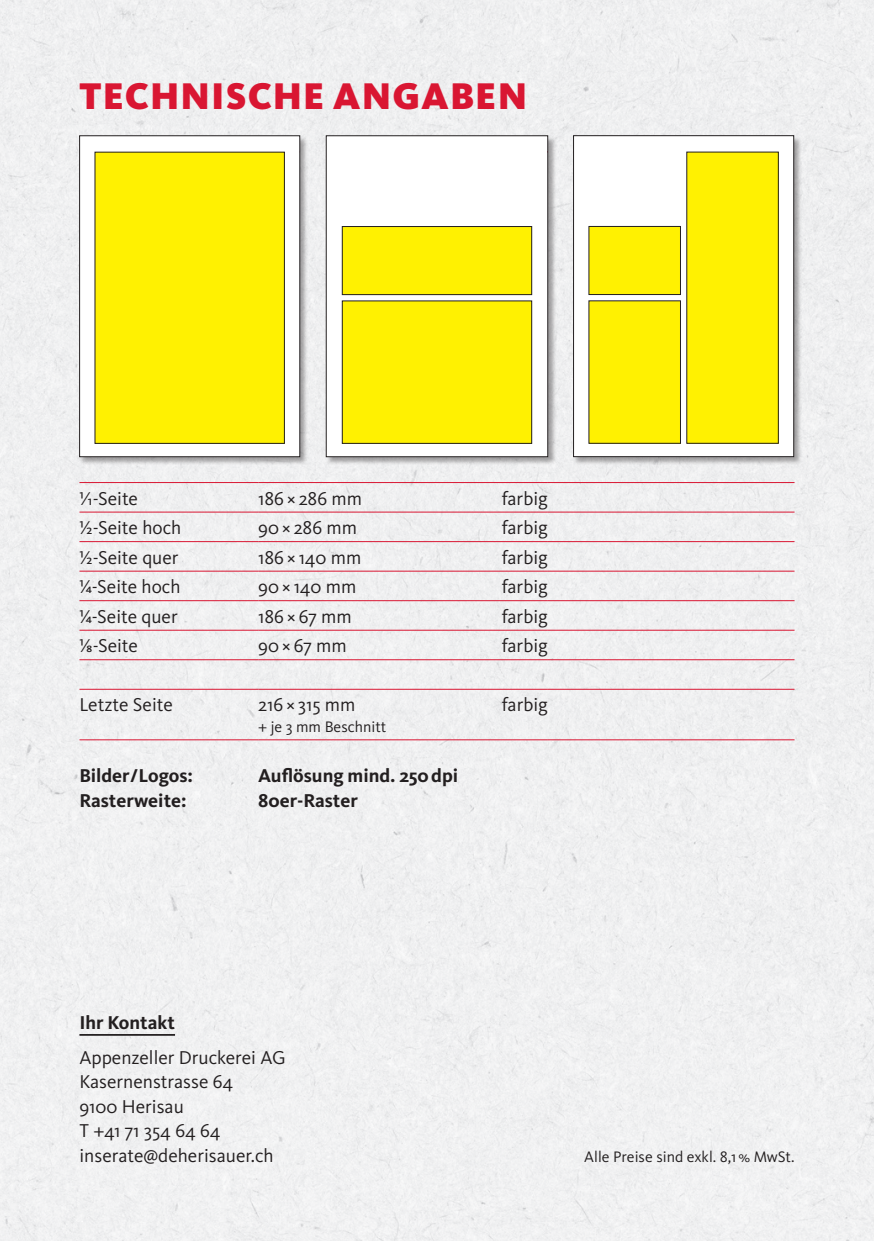
<style>
.page{position:relative;width:874px;height:1241px;background:#fff}
.page>*{position:absolute;margin:0;border:0;box-sizing:border-box;transform-origin:0 0}
.t1{font:900 38.5px "Kievit OT";letter-spacing:.03em;color:#d91632}
.t2{font:19.25px/24.5px "Kievit OT";color:#231f20}
.t3{font:700 19.25px "Kievit OT";color:#231f20}
.t4{font:15.75px "Kievit OT";color:#231f20}
</style>
<div class="page">
<div style="left:0;top:0;width:873px;height:1240px;background:#f0f0f1"></div>
<hr style="left:79px;top:482px;width:179px;height:1px;background:#d91632">
<hr style="left:258px;top:482px;width:179px;height:1px;background:#d91632">
<hr style="left:437px;top:482px;width:110px;height:1px;background:#d91632">
<hr style="left:547px;top:482px;width:247px;height:1px;background:#d91632">
<hr style="left:79px;top:511px;width:179px;height:1px;background:#d91632">
<hr style="left:258px;top:511px;width:179px;height:1px;background:#d91632">
<hr style="left:437px;top:511px;width:110px;height:1px;background:#d91632">
<hr style="left:547px;top:511px;width:247px;height:1px;background:#d91632">
<hr style="left:79px;top:541px;width:179px;height:1px;background:#d91632">
<hr style="left:258px;top:541px;width:179px;height:1px;background:#d91632">
<hr style="left:437px;top:541px;width:110px;height:1px;background:#d91632">
<hr style="left:547px;top:541px;width:247px;height:1px;background:#d91632">
<hr style="left:79px;top:570px;width:179px;height:1px;background:#d91632">
<hr style="left:258px;top:570px;width:179px;height:1px;background:#d91632">
<hr style="left:437px;top:570px;width:110px;height:1px;background:#d91632">
<hr style="left:547px;top:570px;width:247px;height:1px;background:#d91632">
<hr style="left:79px;top:600px;width:179px;height:1px;background:#d91632">
<hr style="left:258px;top:600px;width:179px;height:1px;background:#d91632">
<hr style="left:437px;top:600px;width:110px;height:1px;background:#d91632">
<hr style="left:547px;top:600px;width:247px;height:1px;background:#d91632">
<hr style="left:79px;top:629px;width:179px;height:1px;background:#d91632">
<hr style="left:258px;top:629px;width:179px;height:1px;background:#d91632">
<hr style="left:437px;top:629px;width:110px;height:1px;background:#d91632">
<hr style="left:547px;top:629px;width:247px;height:1px;background:#d91632">
<hr style="left:79px;top:659px;width:179px;height:1px;background:#d91632">
<hr style="left:258px;top:659px;width:179px;height:1px;background:#d91632">
<hr style="left:437px;top:659px;width:110px;height:1px;background:#d91632">
<hr style="left:547px;top:659px;width:247px;height:1px;background:#d91632">
<hr style="left:79px;top:689px;width:179px;height:1px;background:#d91632">
<hr style="left:258px;top:689px;width:179px;height:1px;background:#d91632">
<hr style="left:437px;top:689px;width:110px;height:1px;background:#d91632">
<hr style="left:547px;top:689px;width:247px;height:1px;background:#d91632">
<hr style="left:79px;top:739px;width:179px;height:1px;background:#d91632">
<hr style="left:258px;top:739px;width:179px;height:1px;background:#d91632">
<hr style="left:437px;top:739px;width:110px;height:1px;background:#d91632">
<hr style="left:547px;top:739px;width:247px;height:1px;background:#d91632">
<hr style="left:79px;top:1033px;width:96px;height:2px;background:#231f20">
<div style="left:79px;top:135px;width:229px;height:330px;background:#231f20;opacity:.4"></div>
<div style="left:80px;top:136px;width:219px;height:320px;background:#fff"></div>
<div style="left:95px;top:152px;width:189px;height:291px;background:#fff101"></div>
<div style="left:79px;top:136px;width:221px;height:321px;border:1px solid #231f20"></div>
<div style="left:326px;top:135px;width:230px;height:330px;background:#231f20;opacity:.4"></div>
<div style="left:326px;top:136px;width:221px;height:320px;background:#fff"></div>
<div style="left:342px;top:301px;width:189px;height:142px;background:#fff101"></div>
<div style="left:342px;top:226px;width:189px;height:68px;background:#fff101"></div>
<div style="left:342px;top:226px;width:189px;height:69px;border:1px solid #231f20"></div>
<div style="left:326px;top:136px;width:221px;height:321px;border:1px solid #231f20"></div>
<div style="left:573px;top:135px;width:228px;height:330px;background:#231f20;opacity:.4"></div>
<div style="left:573px;top:136px;width:220px;height:320px;background:#fff"></div>
<div style="left:588px;top:301px;width:92px;height:142px;background:#fff101"></div>
<div style="left:686px;top:152px;width:92px;height:291px;background:#fff101"></div>
<div style="left:588px;top:226px;width:92px;height:68px;background:#fff101"></div>
<div style="left:573px;top:135px;width:220px;height:321px;border:1px solid #231f20"></div>
<h1 class="t1" style="left:80px;top:73px;width:449px">TECHNISCHE ANGABEN</h1>
<p class="t2" style="left:79px;top:486px;width:60px">¹⁄1-Seite</p>
<p class="t2" style="left:258px;top:486px;width:105px">186×286 mm</p>
<p class="t2" style="left:501px;top:486px;width:48px">farbig</p>
<p class="t2" style="left:79px;top:515px;width:103px">½-Seite hoch</p>
<p class="t2" style="left:258px;top:515px;width:100px">90×286 mm</p>
<p class="t2" style="left:501px;top:515px;width:48px">farbig</p>
<p class="t2" style="left:79px;top:545px;width:100px">½-Seite quer</p>
<p class="t2" style="left:258px;top:545px;width:105px">186×140 mm</p>
<p class="t2" style="left:501px;top:545px;width:48px">farbig</p>
<p class="t2" style="left:79px;top:574px;width:102px">¼-Seite hoch</p>
<p class="t2" style="left:258px;top:574px;width:100px">90×140 mm</p>
<p class="t2" style="left:501px;top:574px;width:48px">farbig</p>
<p class="t2" style="left:79px;top:604px;width:100px">¼-Seite quer</p>
<p class="t2" style="left:258px;top:604px;width:95px">186×67 mm</p>
<p class="t2" style="left:501px;top:604px;width:48px">farbig</p>
<p class="t2" style="left:79px;top:633px;width:60px">1⁄8-Seite</p>
<p class="t2" style="left:258px;top:633px;width:90px">90×67 mm</p>
<p class="t2" style="left:501px;top:633px;width:48px">farbig</p>
<p class="t2" style="left:79px;top:692px;width:95px">Letzte Seite</p>
<p class="t2" style="left:258px;top:692px;width:99px">216×315 mm</p>
<p class="t4" style="left:258px;top:718px;width:130px">+ je 3 mm Beschnitt</p>
<p class="t3" style="left:79px;top:764px;width:115px">Bilder/Logos:</p>
<p class="t3" style="left:258px;top:764px;width:201px">Auflösung mind. 250dpi</p>
<p class="t3" style="left:79px;top:788px;width:108px">Rasterweite:</p>
<p class="t3" style="left:258px;top:788px;width:101px">80er-Raster</p>
<p class="t2" style="left:501px;top:692px;width:48px">farbig</p>
<p class="t3" style="left:79px;top:1011px;width:97px">Ihr Kontakt</p>
<p class="t2" style="left:79px;top:1044px;width:208px">Appenzeller Druckerei AG<br>Kasernenstrasse 64<br>9100 Herisau<br>T +41 71 354 64 64 inserate@deherisauer.ch</p>
<p class="t4" style="left:584px;top:1147px;width:212px">Alle Preise sind exkl. 8,1% MwSt.</p>
</div>
